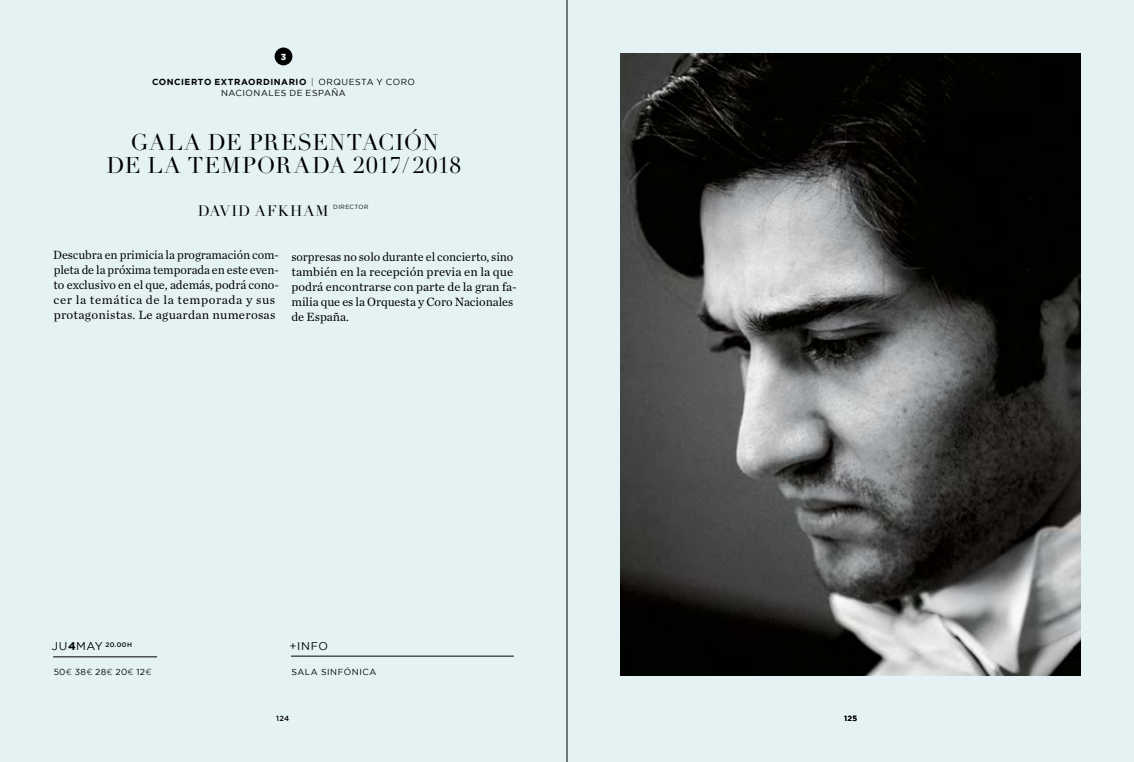
<style>
.page{position:relative;width:1134px;height:762px;background:#e5f2f4}
.page>*{position:absolute;margin:0;border:0;box-sizing:border-box;transform-origin:0 0}
.DESTACADO{font:22.5px "Didot LT Std";letter-spacing:.03em;color:#000}
.TXT_1{font:15px "Didot LT Std";letter-spacing:.075em;color:#000}
.t1{font:12.5px/15px "Chronicle Text G1";color:#000}
.t2{font:11.25px "Gotham";color:#000}
.CICLO{font:8.75px "Gotham";letter-spacing:.06em;color:#000}
.CICLO-2{font:700 8.75px "Gotham";letter-spacing:.06em;color:#000}
.NUM_TOPO_TEMP{font:900 8.75px "Gotham";color:#e5f2f4}
.FOLIO{font:500 7.5px "Gotham";letter-spacing:.05em;color:#000}
.t3{font:500 6.5px "Gotham";color:#000}
.TXT_1-2{font:6px "Gotham";letter-spacing:.07em;color:#000}
.s1{font-weight:300}
.s2{font-weight:400}
.s3{font-weight:400;font-size:11.25px}
.s4{font-weight:700;font-size:11.25px}
</style>
<div class="page">
<img style="left:620px;top:53px;width:461px;height:622px">
<div style="left:275px;top:48px;width:17px;height:17px;background:#000;border-radius:50%"></div>
<hr style="left:53px;top:656px;width:104px;height:1px;background:#000">
<hr style="left:291px;top:656px;width:223px;height:1px;background:#000">
<hr style="left:567px;top:0;width:1px;height:762px;background:#000">
<p class="NUM_TOPO_TEMP" style="left:281px;top:51px;width:7px">3</p>
<p class="CICLO-2" style="left:152px;top:77px;width:264px">CONCIERTO EXTRAORDINARIO <span class="s1">|</span> <span class="s2">ORQUESTA Y CORO</span></p>
<p class="CICLO" style="left:221px;top:88px;width:126px">NACIONALES DE ESPAÑA</p>
<p class="DESTACADO" style="left:130px;top:129px;width:310px">GALA DE PRESENTACIÓN</p>
<p class="DESTACADO" style="left:106px;top:152px;width:356px">DE LA TEMPORADA 2017/ 2018</p>
<p class="TXT_1" style="left:198px;top:201px;width:132px">DAVID AFKHAM</p>
<p class="TXT_1-2" style="left:333px;top:204px;width:37px">DIRECTOR</p>
<p class="t1" style="left:53px;top:247px;width:227px">Descubra en primicia la programación com&shy;pleta de la próxima temporada en este even&shy;to exclusivo en el que, además, podrá cono&shy;cer la temática de la temporada y sus protagonistas. Le aguardan numerosas</p>
<p class="t1" style="left:291px;top:249px;width:227px">sorpresas no solo durante el concierto, sino también en la recepción previa en la que podrá encontrarse con parte de la gran fa&shy;milia que es la Orquesta y Coro Nacionales de España.</p>
<p class="t3" style="left:52px;top:641px;width:82px"><span class="s3">JU</span><span class="s4">4</span><span class="s3">MAY</span> 20.00H</p>
<p class="CICLO" style="left:54px;top:667px;width:100px">50<span class="s1">¤</span> 38<span class="s1">¤</span> 28<span class="s1">¤</span> 20<span class="s1">¤</span> 12<span class="s1">¤</span></p>
<p class="t2" style="left:290px;top:639px;width:40px">+INFO</p>
<p class="CICLO" style="left:291px;top:667px;width:87px">SALA SINFÓNICA</p>
<p class="FOLIO" style="left:276px;top:714px;width:15px">124</p>
<p class="FOLIO" style="left:844px;top:714px;width:15px">125</p>
</div>
